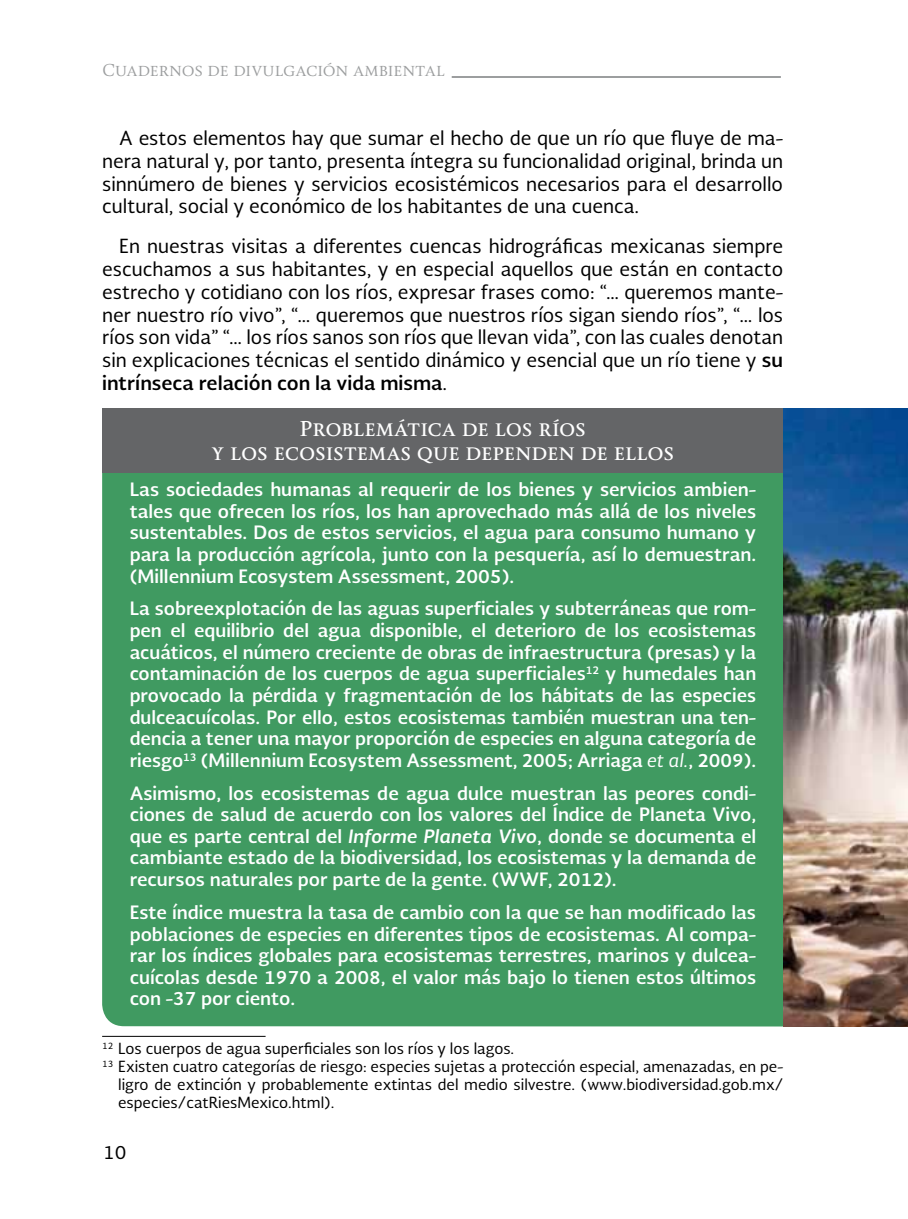
<style>
.page{position:relative;width:908px;height:1219px;background:#fff}
.page>*{position:absolute;margin:0;border:0;box-sizing:border-box;transform-origin:0 0}
.t1{font:700 20px/24px "Soberana Titular";color:#fff;text-align:center}
.t2{font:19px/22.8px "Soberana Sans";color:#000;text-align:justify}
.t3{font:700 18px/21.6px "Soberana Sans";color:#fff;text-align:justify}
.t4{font:18px "Soberana Sans";color:#000}
.t5{font:16px "Soberana Titular";color:#9c9e9f}
.t6{font:15px "Soberana Sans";color:#000}
.s1{font-weight:700}
.s2{font-weight:400;font-style:italic}
.s3{font-style:italic}
</style>
<div class="page">
<hr style="left:451px;top:76px;width:329px;height:2px;background:#9c9e9f">
<hr style="left:102px;top:1036px;width:163px;height:1px;background:#000">
<div style="left:102px;top:472px;width:680px;height:554px;background:#409a61"></div>
<div style="left:102px;top:408px;width:680px;height:64px;background:#646567"></div>
<img style="left:782px;top:408px;width:125px;height:618px">
<p class="t5" style="left:102px;top:60px;width:344px">CUADERNOS DE DIVULGACIÓN AMBIENTAL</p>
<p class="t2" style="left:102px;top:126px;width:682px;text-indent:17px">A estos elementos hay que sumar el hecho de que un río que fluye de ma&shy;nera natural y, por tanto, presenta íntegra su funcionalidad original, brinda un sinnúmero de bienes y servicios ecosistémicos necesarios para el desarrollo cultural, social y económico de los habitantes de una cuenca.</p>
<p class="t2" style="left:102px;top:234px;width:682px;text-indent:17px">En nuestras visitas a diferentes cuencas hidrográficas mexicanas siempre escuchamos a sus habitantes, y en especial aquellos que están en contacto estrecho y cotidiano con los ríos, expresar frases como: “… queremos mante&shy;ner nuestro río vivo”, “… queremos que nuestros ríos sigan siendo ríos”, “… los ríos son vida” “… los ríos sanos son ríos que llevan vida”, con las cuales denotan sin explicaciones técnicas el sentido dinámico y esencial que un río tiene y <span class="s1">su intrínseca relación con la vida misma</span>.</p>
<p class="t1" style="left:211px;top:417px;width:464px">Problemática de los ríos<br>y los ecosistemas que dependen de ellos</p>
<p class="t3" style="left:130px;top:478px;width:627px">Las sociedades humanas al requerir de los bienes y servicios ambien&shy;tales que ofrecen los ríos, los han aprovechado más allá de los niveles sustentables. Dos de estos servicios, el agua para consumo humano y para la producción agrícola, junto con la pesquería, así lo demuestran. (Millennium Ecosystem Assessment, 2005).</p>
<p class="t3" style="left:130px;top:597px;width:627px">La sobreexplotación de las aguas superficiales y subterráneas que rom&shy;pen el equilibrio del agua disponible, el deterioro de los ecosistemas acuáticos, el número creciente de obras de infraestructura (presas) y la contaminación de los cuerpos de agua superficiales<sup>12</sup> y humedales han provocado la pérdida y fragmentación de los hábitats de las especies dulceacuícolas. Por ello, estos ecosistemas también muestran una ten&shy;dencia a tener una mayor proporción de especies en alguna categoría de riesgo<sup>13</sup> (Millennium Ecosystem Assessment, 2005; Arriaga <span class="s2">et al.</span>, 2009).</p>
<p class="t3" style="left:130px;top:781px;width:627px">Asimismo, los ecosistemas de agua dulce muestran las peores condi&shy;ciones de salud de acuerdo con los valores del Índice de Planeta Vivo, que es parte central del <span class="s3">Informe Planeta Vivo</span>, donde se documenta el cambiante estado de la biodiversidad, los ecosistemas y la demanda de recursos naturales por parte de la gente. (WWF, 2012).</p>
<p class="t3" style="left:130px;top:901px;width:627px">Este índice muestra la tasa de cambio con la que se han modificado las poblaciones de especies en diferentes tipos de ecosistemas. Al compa&shy;rar los índices globales para ecosistemas terrestres, marinos y dulcea&shy;cuícolas desde 1970 a 2008, el valor más bajo lo tienen estos últimos con -37 por ciento.</p>
<p class="t6" style="left:102px;top:1038px;width:413px"><sup>12</sup> Los cuerpos de agua superficiales son los ríos y los lagos.</p>
<p class="t6" style="left:102px;top:1056px;width:682px"><sup>13</sup> Existen cuatro categorías de riesgo: especies sujetas a protección especial, amenazadas, en pe-</p>
<p class="t6" style="left:118px;top:1074px;width:666px">ligro de extinción y probablemente extintas del medio silvestre. (www.biodiversidad.gob.mx/</p>
<p class="t6" style="left:118px;top:1092px;width:217px">especies/catRiesMexico.html).</p>
<p class="t4" style="left:103px;top:1140px;width:25px">10</p>
</div>
